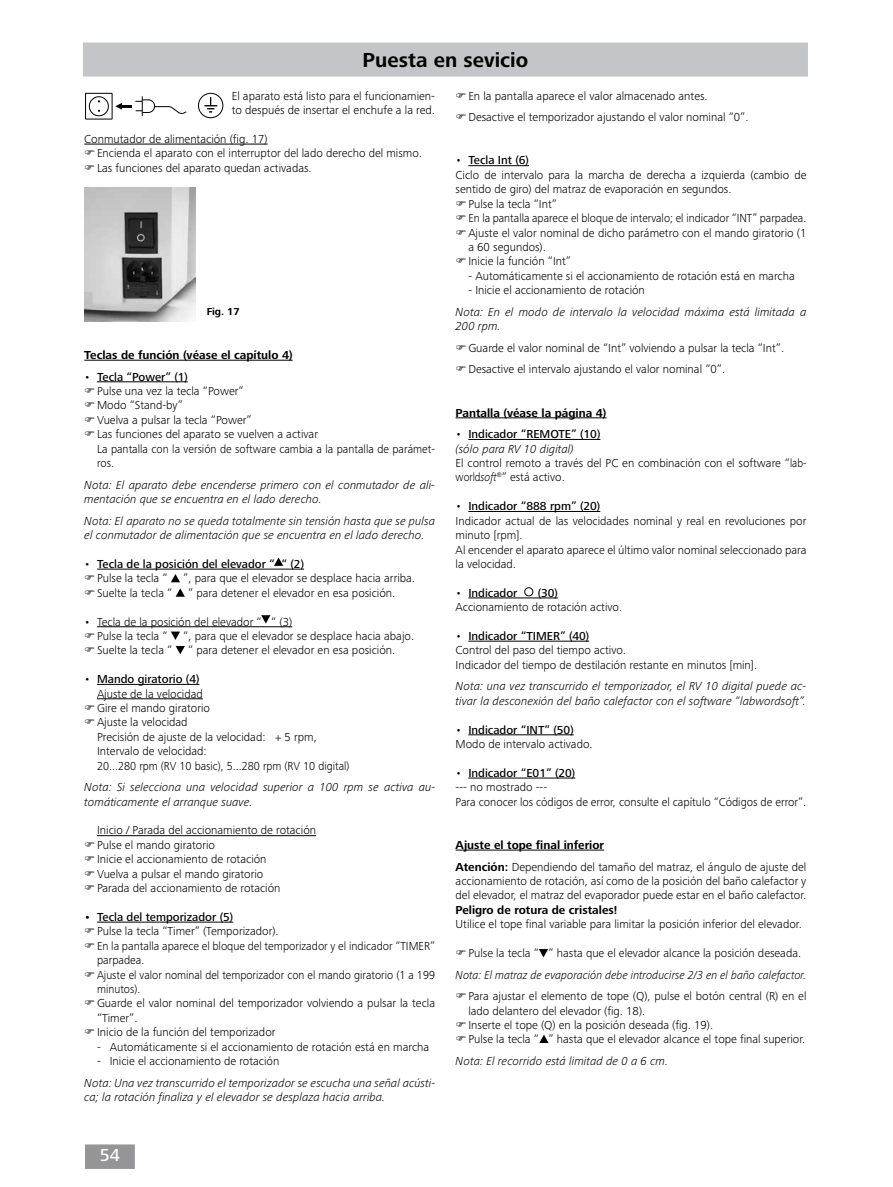
<style>
.page{position:relative;width:893px;height:1187px;background:#fff}
.page>*{position:absolute;margin:0;border:0;box-sizing:border-box;transform-origin:0 0}
.t1{font:700 21px "Frutiger Next IKA";color:#000}
.t2{font:500 18px "Frutiger Next IKA";color:#fff}
.t3{font:300 12px/14.4px "Frutiger Next IKA";color:#000}
.t4{font:italic 300 12px/14.4px "Frutiger Next IKA";color:#000}
.t5{font:500 12px/14.4px "Frutiger Next IKA";color:#000}
.t6{font:700 12px "Frutiger Next IKA";color:#000}
.t7{font:300 12px "Frutiger Next IKA";color:#000;scale:.95 1}
.t8{font:italic 300 12px "Frutiger Next IKA";color:#000;scale:.94 1}
.t9{font:700 10.5px "Frutiger Next IKA";color:#000}
.s1{font-weight:300}
.s2{font-weight:300;font-style:italic}
.s3{font-style:italic}
.s4{font-weight:500}
.s5{font-weight:700}
</style>
<div class="page">
<div style="left:85px;top:1144px;width:50px;height:24px;background:#959497;border:2px solid #68676b"></div>
<hr style="left:84px;top:144px;width:184px;height:1px;background:#000">
<hr style="left:84px;top:360px;width:209px;height:1px;background:#000">
<hr style="left:97px;top:381px;width:91px;height:1px;background:#000">
<hr style="left:97px;top:568px;width:207px;height:1px;background:#000">
<hr style="left:97px;top:626px;width:195px;height:1px;background:#000">
<hr style="left:97px;top:684px;width:102px;height:1px;background:#000">
<hr style="left:97px;top:698px;width:106px;height:1px;background:#000">
<hr style="left:97px;top:835px;width:219px;height:1px;background:#000">
<hr style="left:97px;top:921px;width:136px;height:1px;background:#000">
<svg style="left:171px;top:574px;width:9px;height:8px"></svg>
<svg style="left:176px;top:588px;width:9px;height:8px"></svg>
<svg style="left:171px;top:631px;width:9px;height:9px"></svg>
<svg style="left:176px;top:646px;width:9px;height:8px"></svg>
<div style="left:84px;top:43px;width:723px;height:33px;background:#c3c5c8"></div>
<div style="left:83px;top:43px;width:725px;height:34px;border:2px solid #c3c5c8"></div>
<hr style="left:468px;top:165px;width:61px;height:1px;background:#000">
<hr style="left:456px;top:417px;width:150px;height:1px;background:#000">
<hr style="left:468px;top:439px;width:132px;height:1px;background:#000">
<hr style="left:468px;top:511px;width:132px;height:1px;background:#000">
<hr style="left:468px;top:597px;width:90px;height:1px;background:#000">
<hr style="left:468px;top:640px;width:121px;height:1px;background:#000">
<hr style="left:468px;top:734px;width:106px;height:1px;background:#000">
<hr style="left:468px;top:777px;width:107px;height:1px;background:#000">
<hr style="left:456px;top:849px;width:148px;height:1px;background:#000">
<div style="left:198px;top:93px;width:25px;height:25px;border:1px solid #000;border-radius:50%"></div>
<svg style="left:205px;top:97px;width:12px;height:15px"></svg>
<svg style="left:85px;top:93px;width:102px;height:26px"></svg>
<img style="left:84px;top:187px;width:111px;height:135px">
<svg style="left:274px;top:557px;width:9px;height:9px"></svg>
<svg style="left:261px;top:615px;width:9px;height:8px"></svg>
<div style="left:524px;top:587px;width:9px;height:9px;border:1px solid #000;border-radius:50%"></div>
<svg style="left:540px;top:1034px;width:8px;height:8px"></svg>
<svg style="left:539px;top:949px;width:9px;height:8px"></svg>
<h1 class="t1" style="left:363px;top:48px;width:167px">Puesta en sevicio</h1>
<p class="t3" style="left:468px;top:85px;width:282px;line-height:21.6px">En la pantalla aparece el valor almacenado antes.<br>Desactive el temporizador ajustando el valor nominal “0”.</p>
<p class="t5" style="left:456px;top:154px;width:75px"><span class="s1">•</span> Tecla Int (6)</p>
<p class="t3" style="left:456px;top:168px;width:352px">Ciclo de intervalo para la marcha de derecha a izquierda (cambio de</p>
<p class="t3" style="left:456px;top:182px;width:277px">sentido de giro) del matraz de evaporación en segundos.</p>
<p class="t3" style="left:468px;top:196px;width:90px">Pulse la tecla “Int”</p>
<p class="t7" style="left:468px;top:211px;width:357px">En la pantalla aparece el bloque de intervalo; el indicador “INT” parpadea.</p>
<p class="t3" style="left:468px;top:225px;width:340px">Ajuste el valor nominal de dicho parámetro con el mando giratorio (1</p>
<p class="t3" style="left:468px;top:240px;width:79px">a 60 segundos).</p>
<p class="t3" style="left:468px;top:254px;width:104px">Inicie la función “Int”</p>
<p class="t3" style="left:468px;top:268px;width:328px">- Automáticamente si el accionamiento de rotación está en marcha</p>
<p class="t3" style="left:468px;top:283px;width:178px">- Inicie el accionamiento de rotación</p>
<p class="t4" style="left:456px;top:304px;width:352px">Nota: En el modo de intervalo la velocidad máxima está limitada a<br>200 rpm.</p>
<p class="t3" style="left:468px;top:337px;width:317px;line-height:21.6px">Guarde el valor nominal de “Int” volviendo a pulsar la tecla “Int”.<br>Desactive el intervalo ajustando el valor nominal “0”.</p>
<p class="t6" style="left:456px;top:406px;width:152px">Pantalla (véase la página 4)</p>
<p class="t5" style="left:456px;top:427px;width:146px"><span class="s1">•</span> Indicador “REMOTE” (10) <span class="s2">(sólo para RV 10 digital)</span></p>
<p class="t3" style="left:456px;top:456px;width:352px">El control remoto a través del PC en combinación con el software “lab&shy;world<span class="s3">soft</span><sup>®</sup>” está activo.</p>
<p class="t3" style="left:456px;top:499px;width:352px">• <span class="s4">Indicador “888 rpm” (20)<br></span>Indicador actual de las velocidades nominal y real en revoluciones por minuto [rpm].<br>Al encender el aparato aparece el último valor nominal seleccionado para la velocidad.</p>
<p class="t5" style="left:456px;top:586px;width:63px"><span class="s1">•</span> Indicador</p>
<p class="t5" style="left:538px;top:586px;width:22px">(30)</p>
<p class="t3" style="left:456px;top:600px;width:168px">Accionamiento de rotación activo.</p>
<p class="t3" style="left:456px;top:628px;width:303px">• <span class="s4">Indicador “TIMER” (40)<br></span>Control del paso del tiempo activo.<br>Indicador del tiempo de destilación restante en minutos [min].</p>
<p class="t4" style="left:456px;top:679px;width:352px">Nota: una vez transcurrido el temporizador, el RV 10 digital puede ac&shy;tivar la desconexión del baño calefactor con el software “labwordsoft”.</p>
<p class="t3" style="left:456px;top:722px;width:139px">• <span class="s4">Indicador “INT” (50)<br></span>Modo de intervalo activado.</p>
<p class="t3" style="left:456px;top:765px;width:352px">• <span class="s4">Indicador “E01” (20)<br></span>--- no mostrado ---<br>Para conocer los códigos de error, consulte el capítulo “Códigos de error”.</p>
<p class="t3" style="left:456px;top:834px;width:352px;line-height:21.6px"><span class="s5">Ajuste el tope final inferior<br>Atención:</span> Dependiendo del tamaño del matraz, el ángulo de ajuste del</p>
<p class="t3" style="left:456px;top:873px;width:352px">accionamiento de rotación, así como de la posición del baño calefactor y del elevador, el matraz del evaporador puede estar en el baño calefactor.</p>
<p class="t6" style="left:456px;top:902px;width:163px">Peligro de rotura de cristales!</p>
<p class="t3" style="left:456px;top:916px;width:348px">Utilice el tope final variable para limitar la posición inferior del elevador.</p>
<p class="t3" style="left:468px;top:945px;width:334px">Pulse la tecla “ ” hasta que el elevador alcance la posición deseada.</p>
<p class="t8" style="left:456px;top:967px;width:375px">Nota: El matraz de evaporación debe introducirse 2/3 en el baño calefactor.</p>
<p class="t3" style="left:468px;top:988px;width:340px">Para ajustar el elemento de tope (Q), pulse el botón central (R) en el lado delantero del elevador (fig. 18).<br>Inserte el tope (Q) en la posición deseada (fig. 19).<br>Pulse la tecla “ ” hasta que el elevador alcance el tope final superior.</p>
<p class="t4" style="left:456px;top:1053px;width:214px">Nota: El recorrido está limitad de 0 a 6 cm.</p>
<p class="t3" style="left:232px;top:88px;width:205px">El aparato está listo para el funcionamien&shy;to después de insertar el enchufe a la red.</p>
<p class="t3" style="left:97px;top:132px;width:326px;text-indent:-13px">Conmutador de alimentación (fig. 17)<br>Encienda el aparato con el interruptor del lado derecho del mismo.<br>Las funciones del aparato quedan activadas.</p>
<p class="t9" style="left:207px;top:306px;width:34px">Fig. 17</p>
<p class="t6" style="left:84px;top:348px;width:210px">Teclas de función (véase el capítulo 4)</p>
<p class="t3" style="left:97px;top:369px;width:340px;text-indent:-13px">• <span class="s4">Tecla “Power” (1)<br></span>Pulse una vez la tecla “Power”<br>Modo “Stand-by”<br>Vuelva a pulsar la tecla “Power”<br>Las funciones del aparato se vuelven a activar<br>La pantalla con la versión de software cambia a la pantalla de parámet&shy;ros.</p>
<p class="t4" style="left:84px;top:477px;width:352px">Nota: El aparato debe encenderse primero con el conmutador de ali&shy;mentación que se encuentra en el lado derecho.</p>
<p class="t4" style="left:84px;top:513px;width:352px">Nota: El aparato no se queda totalmente sin tensión hasta que se pulsa el conmutador de alimentación que se encuentra en el lado derecho.</p>
<p class="t5" style="left:97px;top:557px;width:208px;text-indent:-13px"><span class="s1">•</span> Tecla de la posición del elevador “ “ (2)<br><span class="s1">Pulse la tecla “</span></p>
<p class="t3" style="left:183px;top:571px;width:233px">”, para que el elevador se desplace hacia arriba.</p>
<p class="t3" style="left:97px;top:585px;width:77px">Suelte la tecla “</p>
<p class="t3" style="left:188px;top:585px;width:209px">” para detener el elevador en esa posición.</p>
<p class="t3" style="left:97px;top:614px;width:197px;text-indent:-13px">• Tecla de la posición del elevador “ “ (3)<br>Pulse la tecla “</p>
<p class="t3" style="left:183px;top:628px;width:232px">“, para que el elevador se desplace hacia abajo.</p>
<p class="t3" style="left:97px;top:643px;width:77px">Suelte la tecla “</p>
<p class="t3" style="left:188px;top:643px;width:209px">“ para detener el elevador en esa posición.</p>
<p class="t3" style="left:97px;top:672px;width:254px;text-indent:-13px">• <span class="s4">Mando giratorio (4)<br></span>Ajuste de la velocidad<br>Gire el mando giratorio<br>Ajuste la velocidad<br>Precisión de ajuste de la velocidad: + 5 rpm,<br>Intervalo de velocidad:<br>20...280 rpm (RV 10 basic), 5...280 rpm (RV 10 digital)</p>
<p class="t4" style="left:84px;top:780px;width:352px">Nota: Si selecciona una velocidad superior a 100 rpm se activa au&shy;tomáticamente el arranque suave.</p>
<p class="t3" style="left:97px;top:823px;width:221px">Inicio / Parada del accionamiento de rotación Pulse el mando giratorio<br>Inicie el accionamiento de rotación<br>Vuelva a pulsar el mando giratorio<br>Parada del accionamiento de rotación</p>
<p class="t5" style="left:84px;top:910px;width:150px">• Tecla del temporizador (5)</p>
<p class="t3" style="left:97px;top:924px;width:340px">Pulse la tecla “Timer” (Temporizador).<br>En la pantalla aparece el bloque del temporizador y el indicador “TIMER” parpadea.<br>Ajuste el valor nominal del temporizador con el mando giratorio (1 a 199 minutos).<br>Guarde el valor nominal del temporizador volviendo a pulsar la tecla “Timer”.<br>Inicio de la función del temporizador</p>
<p class="t3" style="left:97px;top:1039px;width:334px">- Automáticamente si el accionamiento de rotación está en marcha</p>
<p class="t3" style="left:97px;top:1053px;width:184px">- Inicie el accionamiento de rotación</p>
<p class="t4" style="left:84px;top:1075px;width:352px">Nota: Una vez transcurrido el temporizador se escucha una señal acústi&shy;ca; la rotación finaliza y el elevador se desplaza hacia arriba.</p>
<h2 class="t2" style="left:100px;top:1144px;width:22px">54</h2>
</div>
